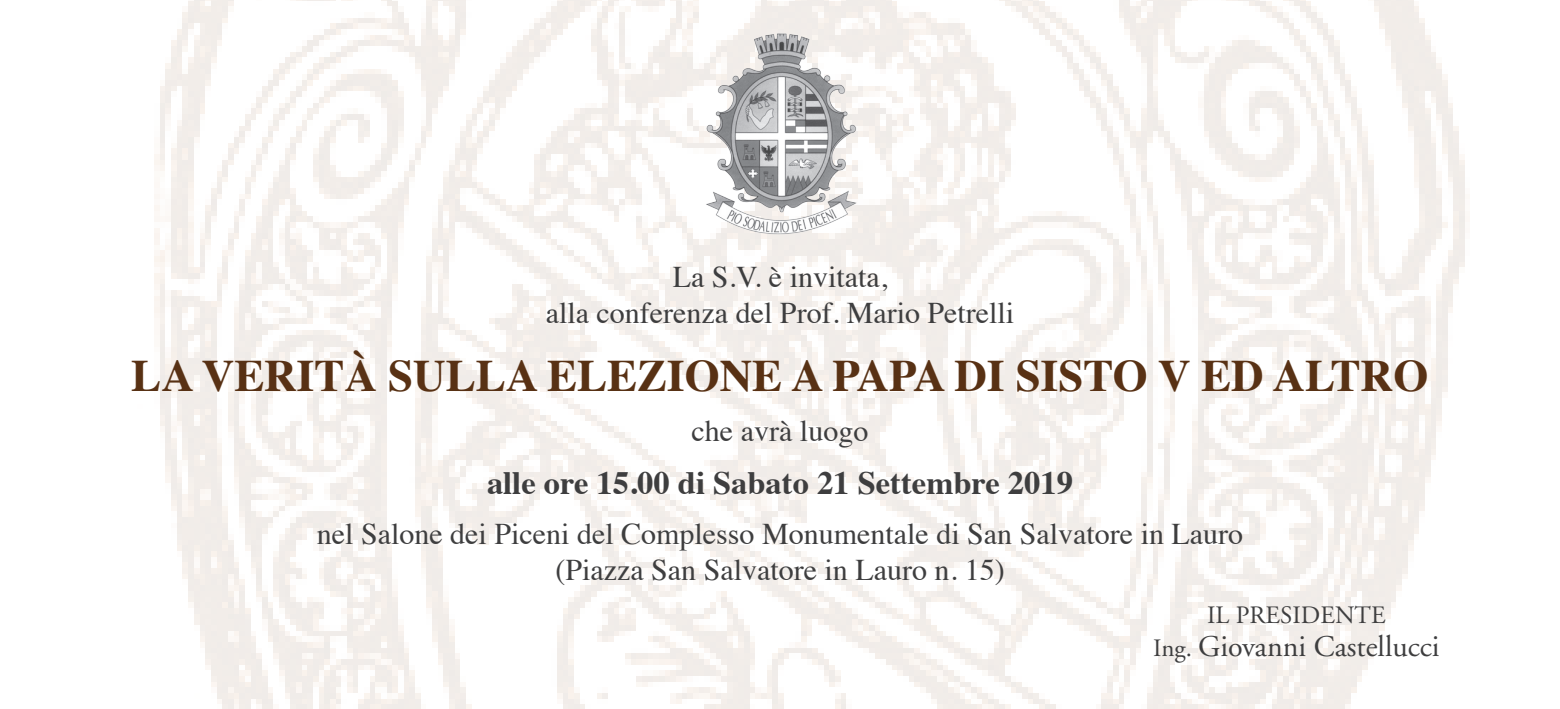
<style>
.page{position:relative;width:1560px;height:709px;background:#fff}
.page>*{position:absolute;margin:0;border:0;box-sizing:border-box;transform-origin:0 0}
.t1{font:700 45px "Times";color:#583114}
.t2{font:700 32.5px "Times";color:#3e3e3f}
.t3{font:30px "Times";color:#3e3e3f}
.t4{font:30px "Adobe Garamond";color:#3e3e3f}
.t5{font:25px "Adobe Garamond";color:#3e3e3f}
.s1{font-size:25px}
</style>
<div class="page">
<img style="left:154px;top:0;width:1311px;height:709px">
<img style="left:700px;top:26px;width:159px;height:218px">
<p class="t3" style="left:672px;top:248px;width:216px">La S.V. è invitata,</p>
<p class="t3" style="left:545px;top:284px;width:470px">alla conferenza del Prof. Mario Petrelli</p>
<p class="t1" style="left:131px;top:332px;width:1298px">LA VERITÀ SULLA ELEZIONE A PAPA DI SISTO V ED ALTRO</p>
<p class="t3" style="left:691px;top:403px;width:178px">che avrà luogo</p>
<p class="t2" style="left:487px;top:452px;width:587px">alle ore 15.00 di Sabato 21 Settembre 2019</p>
<p class="t3" style="left:317px;top:506px;width:927px">nel Salone dei Piceni del Complesso Monumentale di San Salvatore in Lauro</p>
<p class="t3" style="left:555px;top:542px;width:451px">(Piazza San Salvatore in Lauro n. 15)</p>
<p class="t5" style="left:1206px;top:602px;width:180px">IL PRESIDENTE</p>
<p class="t4" style="left:1153px;top:630px;width:288px"><span class="s1">Ing.</span> Giovanni Castellucci</p>
</div>
